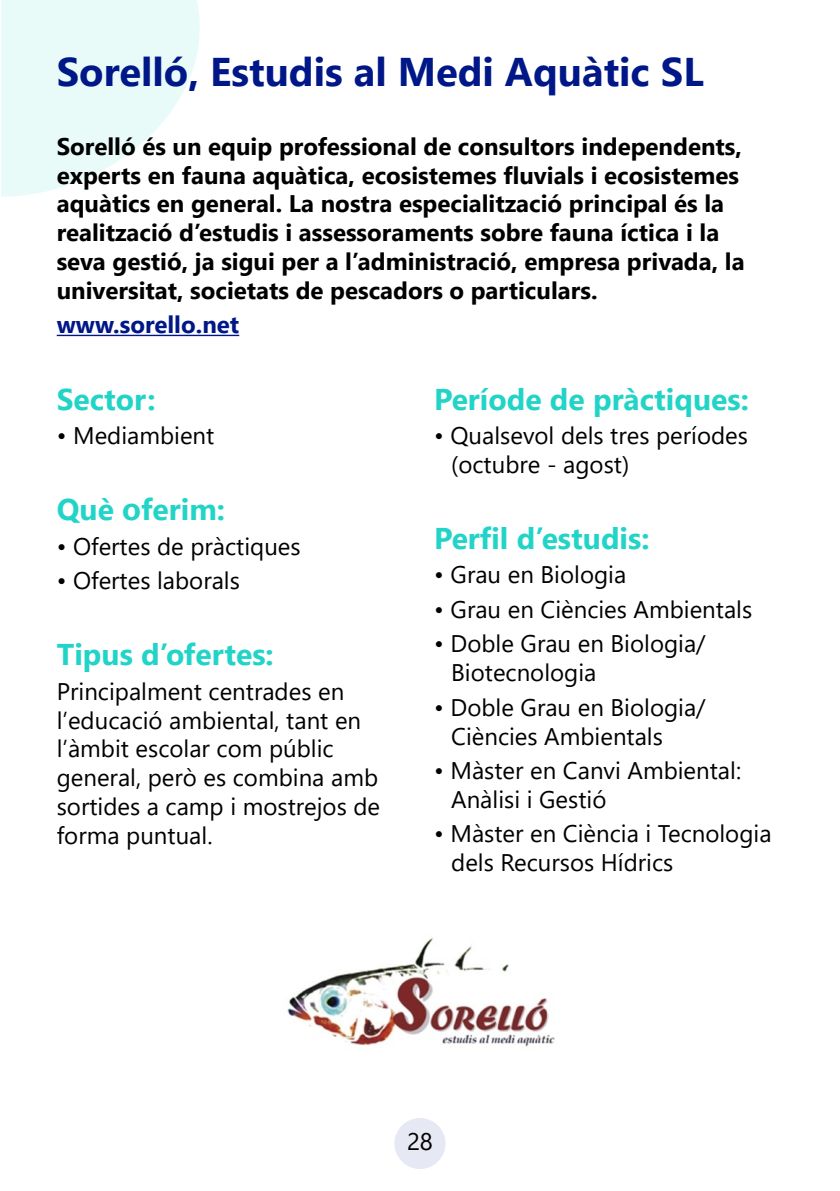
<style>
.page{position:relative;width:840px;height:1191px;background:#fff}
.page>*{position:absolute;margin:0;border:0;box-sizing:border-box;transform-origin:0 0}
.t1{font:700 40px "Segoe UI";color:#001787}
.t2{font:700 30px "Segoe UI";color:#22d4c8}
.t3{font:24px/28.8px "Segoe UI";color:#000}
.t4{font:700 24px/28.8px "Segoe UI";color:#000}
.t5{font:700 24px "Segoe UI";color:#001787}
</style>
<div class="page">
<div style="left:394px;top:1118px;width:51px;height:51px;background:#e6e8f3;border-radius:50%"></div>
<svg style="left:1px;top:0;width:199px;height:197px;fill:#e9fbf9"></svg>
<hr style="left:57px;top:335px;width:182px;height:1px;background:#001787">
<img style="left:287px;top:937px;width:268px;height:110px">
<h1 class="t1" style="left:57px;top:34px;width:648px">Sorelló, Estudis al Medi Aquàtic SL</h1>
<p class="t4" style="left:57px;top:130px;width:689px">Sorelló és un equip professional de consultors independents, experts en fauna aquàtica, ecosistemes fluvials i ecosistemes aquàtics en general. La nostra especialització principal és la realització d’estudis i assessoraments sobre fauna íctica i la seva gestió, ja sigui per a l’administració, empresa privada, la universitat, societats de pescadors o particulars.</p>
<p class="t5" style="left:57px;top:302px;width:184px">www.sorello.net</p>
<p class="t2" style="left:57px;top:370px;width:100px">Sector:</p>
<p class="t3" style="left:57px;top:419px;width:159px">• Mediambient</p>
<p class="t2" style="left:57px;top:481px;width:170px">Què oferim:</p>
<p class="t3" style="left:57px;top:529px;width:245px">• Ofertes de pràctiques</p>
<p class="t3" style="left:57px;top:564px;width:185px">• Ofertes laborals</p>
<p class="t2" style="left:57px;top:626px;width:218px">Tipus d’ofertes:</p>
<p class="t3" style="left:57px;top:674px;width:325px">Principalment centrades en l’educació ambiental, tant en l’àmbit escolar com públic general, però es combina amb sortides a camp i mostrejos de forma puntual.</p>
<p class="t2" style="left:434px;top:370px;width:316px">Període de pràctiques:</p>
<p class="t3" style="left:451px;top:419px;width:298px;text-indent:-17px">• Qualsevol dels tres períodes (octubre - agost)</p>
<p class="t2" style="left:434px;top:510px;width:217px">Perfil d’estudis:</p>
<p class="t3" style="left:434px;top:558px;width:193px">• Grau en Biologia</p>
<p class="t3" style="left:434px;top:593px;width:319px">• Grau en Ciències Ambientals</p>
<p class="t3" style="left:451px;top:627px;width:256px;text-indent:-17px">• Doble Grau en Biologia/<br>Biotecnologia</p>
<p class="t3" style="left:451px;top:690px;width:256px;text-indent:-17px">• Doble Grau en Biologia/<br>Ciències Ambientals</p>
<p class="t3" style="left:451px;top:754px;width:291px;text-indent:-17px">• Màster en Canvi Ambiental:<br>Anàlisi i Gestió</p>
<p class="t3" style="left:451px;top:817px;width:321px;text-indent:-17px">• Màster en Ciència i Tecnologia dels Recursos Hídrics</p>
<p class="t3" style="left:407px;top:1124px;width:27px">28</p>
</div>
